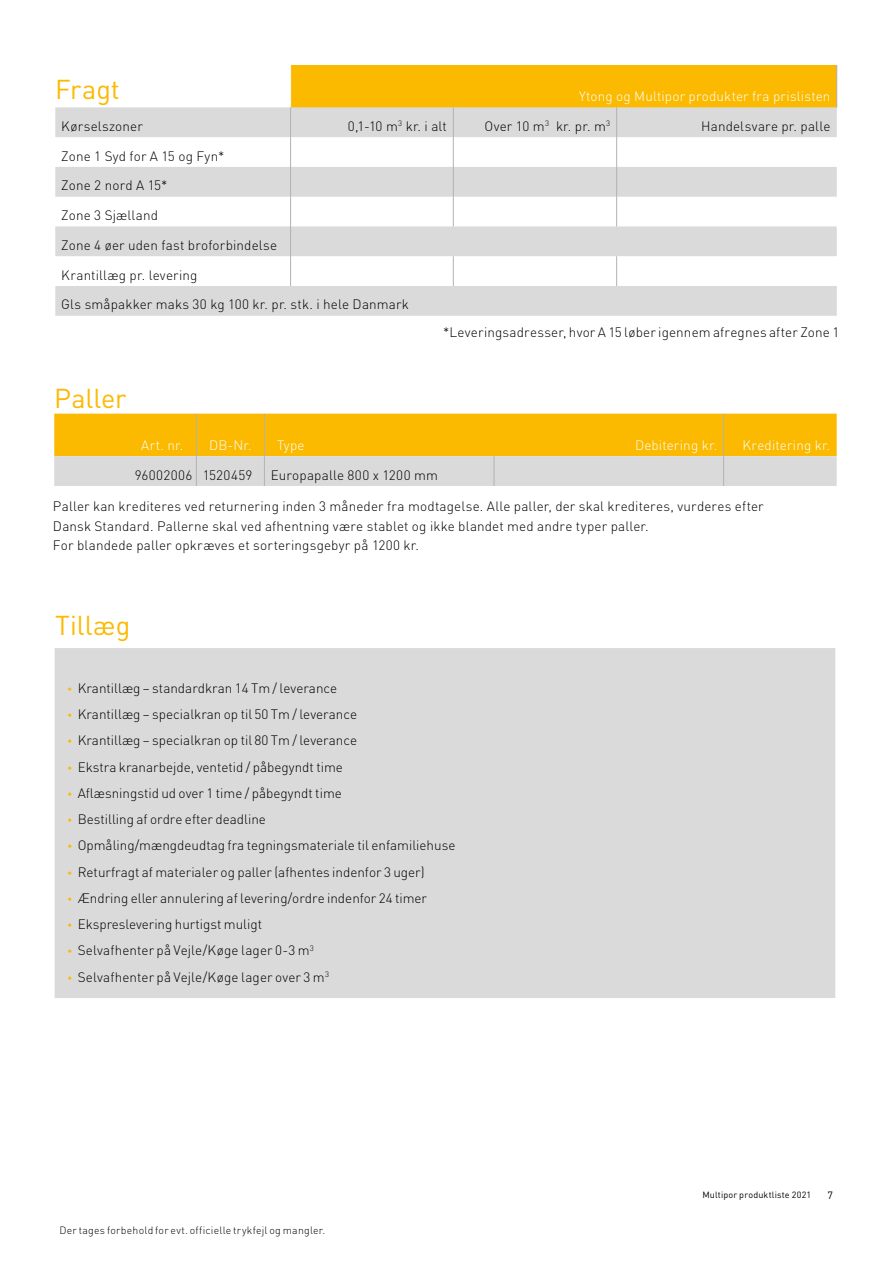
<style>
.page{position:relative;width:893px;height:1263px;background:#fff}
.page>*{position:absolute;margin:0;border:0;box-sizing:border-box;transform-origin:0 0}
.t1{font:27px "DIN";letter-spacing:-.005em;color:#fbba00}
.t2{font:300 13.5px/19.5px "DIN";letter-spacing:.005em;color:#000}
.t3{font:300 13.5px "DIN";letter-spacing:.01em;color:#fff}
.t4{font:300 13.5px "DIN";letter-spacing:.03em;color:#000}
.t5{font:300 10.5px "DIN";letter-spacing:.025em;color:#000}
.t6{font:10.5px "DIN";color:#000}
.t7{font:9px "DIN";letter-spacing:.015em;color:#000}
.s1{color:#fbba00}
</style>
<div class="page">
<div style="left:291px;top:65px;width:546px;height:42px;background:#fbba00"></div>
<svg style="left:55px;top:107px;width:782px;height:209px;fill:#dadada"></svg>
<hr style="left:290px;top:107px;width:1px;height:30px;background:#b3b2b2">
<hr style="left:453px;top:107px;width:1px;height:30px;background:#b3b2b2">
<hr style="left:616px;top:107px;width:1px;height:30px;background:#b3b2b2">
<hr style="left:290px;top:137px;width:1px;height:30px;background:#b3b2b2">
<hr style="left:453px;top:137px;width:1px;height:30px;background:#b3b2b2">
<hr style="left:616px;top:137px;width:1px;height:30px;background:#b3b2b2">
<hr style="left:290px;top:167px;width:1px;height:30px;background:#b3b2b2">
<hr style="left:453px;top:167px;width:1px;height:30px;background:#b3b2b2">
<hr style="left:616px;top:167px;width:1px;height:30px;background:#b3b2b2">
<svg style="left:290px;top:197px;width:1px;height:29px"></svg>
<svg style="left:453px;top:197px;width:1px;height:29px"></svg>
<svg style="left:616px;top:197px;width:1px;height:29px"></svg>
<hr style="left:290px;top:226px;width:1px;height:30px;background:#b3b2b2">
<hr style="left:290px;top:256px;width:1px;height:30px;background:#b3b2b2">
<hr style="left:453px;top:256px;width:1px;height:30px;background:#b3b2b2">
<hr style="left:616px;top:256px;width:1px;height:30px;background:#b3b2b2">
<hr style="left:836px;top:65px;width:1px;height:42px;background:#b3b2b2">
<svg style="left:54px;top:414px;width:783px;height:72px;background:#edc75a"></svg>
<hr style="left:196px;top:414px;width:1px;height:42px;background:#b3b2b2">
<hr style="left:264px;top:414px;width:1px;height:42px;background:#b3b2b2">
<hr style="left:723px;top:414px;width:1px;height:42px;background:#b3b2b2">
<hr style="left:196px;top:456px;width:1px;height:30px;background:#b3b2b2">
<hr style="left:264px;top:456px;width:1px;height:30px;background:#b3b2b2">
<hr style="left:494px;top:456px;width:1px;height:30px;background:#b3b2b2">
<hr style="left:723px;top:456px;width:1px;height:30px;background:#b3b2b2">
<div style="left:55px;top:648px;width:780px;height:350px;background:#dadada"></div>
<h1 class="t1" style="left:55px;top:72px;width:66px">Fragt</h1>
<p class="t3" style="left:579px;top:88px;width:253px">Ytong og Multipor produkter fra prislisten</p>
<p class="t2" style="left:61px;top:116px;width:83px">Kørselszoner</p>
<p class="t2" style="left:348px;top:116px;width:101px">0,1-10 m<sup>3</sup> kr. i alt</p>
<p class="t2" style="left:484px;top:116px;width:127px">Over 10 m<sup>3</sup> kr. pr. m<sup>3</sup></p>
<p class="t2" style="left:701px;top:116px;width:131px">Handelsvare pr. palle</p>
<p class="t2" style="left:61px;top:146px;width:165px">Zone 1 Syd for A 15 og Fyn*</p>
<p class="t2" style="left:61px;top:176px;width:108px">Zone 2 nord A 15*</p>
<p class="t2" style="left:61px;top:205px;width:98px">Zone 3 Sjælland</p>
<p class="t2" style="left:61px;top:235px;width:217px">Zone 4 øer uden fast broforbindelse</p>
<p class="t2" style="left:61px;top:265px;width:138px">Krantillæg pr. levering</p>
<p class="t2" style="left:61px;top:295px;width:349px">Gls småpakker maks 30 kg 100 kr. pr. stk. i hele Danmark</p>
<p class="t2" style="left:443px;top:322px;width:398px">*Leveringsadresser, hvor A 15 løber igennem afregnes after Zone 1</p>
<h1 class="t1" style="left:54px;top:382px;width:74px">Paller</h1>
<p class="t3" style="left:141px;top:437px;width:44px">Art. nr.</p>
<p class="t3" style="left:209px;top:437px;width:44px">DB-Nr.</p>
<p class="t3" style="left:277px;top:437px;width:29px">Type</p>
<p class="t3" style="left:635px;top:437px;width:84px">Debitering kr.</p>
<p class="t3" style="left:742px;top:437px;width:89px">Kreditering kr.</p>
<p class="t4" style="left:135px;top:466px;width:119px">96002006 1520459</p>
<p class="t2" style="left:271px;top:465px;width:169px">Europapalle 800 x 1200 mm</p>
<p class="t2" style="left:53px;top:496px;width:712px">Paller kan krediteres ved returnering inden 3 måneder fra modtagelse. Alle paller, der skal krediteres, vurderes efter<br>Dansk Standard. Pallerne skal ved afhentning være stablet og ikke blandet med andre typer paller.<br>For blandede paller opkræves et sorteringsgebyr på 1200 kr.</p>
<h1 class="t1" style="left:55px;top:608px;width:77px">Tillæg</h1>
<p class="t2" style="left:68px;top:678px;width:271px"><span class="s1">•</span> Krantillæg – standardkran 14 Tm / leverance</p>
<p class="t2" style="left:68px;top:704px;width:291px"><span class="s1">•</span> Krantillæg – specialkran op til 50 Tm / leverance</p>
<p class="t2" style="left:68px;top:731px;width:291px"><span class="s1">•</span> Krantillæg – specialkran op til 80 Tm / leverance</p>
<p class="t2" style="left:68px;top:757px;width:277px"><span class="s1">•</span> Ekstra kranarbejde, ventetid / påbegyndt time</p>
<p class="t2" style="left:68px;top:783px;width:276px"><span class="s1">•</span> Aflæsningstid ud over 1 time / påbegyndt time</p>
<p class="t2" style="left:68px;top:809px;width:200px"><span class="s1">•</span> Bestilling af ordre efter deadline</p>
<p class="t2" style="left:68px;top:836px;width:389px"><span class="s1">•</span> Opmåling/mængdeudtag fra tegningsmateriale til enfamiliehuse</p>
<p class="t2" style="left:68px;top:862px;width:358px"><span class="s1">•</span> Returfragt af materialer og paller (afhentes indenfor 3 uger)</p>
<p class="t2" style="left:68px;top:888px;width:361px"><span class="s1">•</span> Ændring eller annulering af levering/ordre indenfor 24 timer</p>
<p class="t2" style="left:68px;top:914px;width:196px"><span class="s1">•</span> Ekspreslevering hurtigst muligt</p>
<p class="t2" style="left:68px;top:941px;width:248px"><span class="s1">•</span> Selvafhenter på Vejle/Køge lager 0-3 m<sup>3</sup></p>
<p class="t2" style="left:68px;top:967px;width:263px"><span class="s1">•</span> Selvafhenter på Vejle/Køge lager over 3 m<sup>3</sup></p>
<p class="t5" style="left:60px;top:1223px;width:267px">Der tages forbehold for evt. officielle trykfejl og mangler.</p>
<p class="t7" style="left:702px;top:1189px;width:110px">Multipor produktliste 2021</p>
<p class="t6" style="left:827px;top:1188px;width:7px">7</p>
</div>
